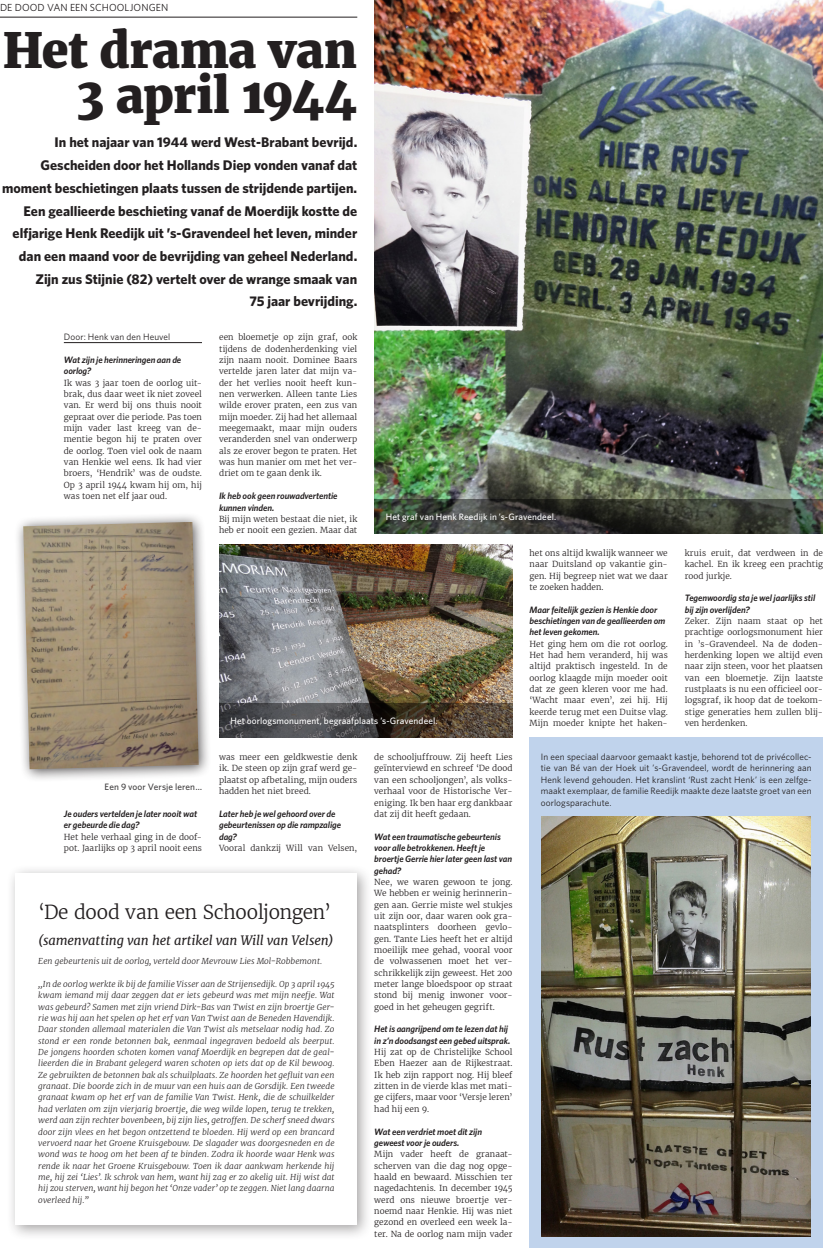
<style>
.page{position:relative;width:823px;height:1248px;background:#fff}
.page>*{position:absolute;margin:0;border:0;box-sizing:border-box;transform-origin:0 0}
.t1{font:800 48px/45.4px "Merriweather";letter-spacing:-.015em;color:#231f20;text-align:right}
.t2{font:300 19px "Merriweather";letter-spacing:-.01em;color:#231f20}
.t3{font:700 14px/22.7px "Whitney HTF";color:#231f20;text-align:right}
.t4{font:italic 13px "Merriweather";letter-spacing:-.015em;color:#231f20}
.t5{font:10.2px "Whitney HTF";letter-spacing:.01em;color:#231f20}
.t6{font:italic 600 9.2px/11.3px "Whitney HTF";letter-spacing:-.01em;color:#231f20}
.t7{font:9.2px/11.3px "Whitney HTF";letter-spacing:.01em;color:#231f20;text-align:justify}
.t8{font:500 9.2px "Whitney HTF";letter-spacing:.01em;color:#fff}
.t9{font:500 9.2px "Whitney HTF";letter-spacing:.01em;color:#424041}
.t10{font:300 8.2px/11.3px "Merriweather";letter-spacing:.01em;color:#231f20;text-align:justify}
.t11{font:italic 300 8.2px/11.3px "Merriweather";letter-spacing:.005em;color:#231f20;text-align:justify}
</style>
<div class="page">
<hr style="left:64px;top:342px;width:138px;height:1px;background:#231f20">
<hr style="left:0;top:17px;width:357px;height:1px;background:#231f20">
<div style="left:6px;top:863px;width:366px;height:377px;background:#231f20;opacity:.41"></div>
<div style="left:16px;top:873px;width:341px;height:352px;background:#fff"></div>
<div style="left:529px;top:737px;width:293px;height:510px;background:#c0d3ec"></div>
<img style="left:541px;top:816px;width:269px;height:420px">
<img style="left:374px;top:0;width:448px;height:499px">
<img style="left:219px;top:544px;width:293px;height:159px">
<div style="left:14px;top:512px;width:198px;height:270px;background:#231f20;opacity:.75"></div>
<img style="left:23px;top:522px;width:175px;height:247px">
<svg style="left:374px;top:499px;width:448px;height:34px;background:#393d35"></svg>
<svg style="left:219px;top:703px;width:293px;height:34px;background:#49433f"></svg>
<p class="t5" style="left:0;top:2px;width:170px">DE DOOD VAN EEN SCHOOLJONGEN</p>
<h1 class="t1" style="left:3px;top:28px;width:356px">Het drama van<br>3 april 1944</h1>
<p class="t3" style="left:2px;top:131px;width:356px">In het najaar van 1944 werd West-Brabant bevrijd.<br>Gescheiden door het Hollands Diep vonden vanaf dat moment beschietingen plaats tussen de strijdende partijen.<br>Een geallieerde beschieting vanaf de Moerdijk kostte de elfjarige Henk Reedijk uit ’s-Gravendeel het leven, minder dan een maand voor de bevrijding van geheel Nederland.<br>Zijn zus Stijnie (82) vertelt over de wrange smaak van<br>75 jaar bevrijding.</p>
<p class="t7" style="left:64px;top:331px;width:108px">Door: Henk van den Heuvel</p>
<p class="t6" style="left:64px;top:354px;width:119px">Wat zijn je herinneringen aan de oorlog?</p>
<p class="t10" style="left:64px;top:377px;width:140px">Ik was 3 jaar toen de oorlog uit&shy;brak, dus daar weet ik niet zoveel van. Er werd bij ons thuis nooit gepraat over die periode. Pas toen mijn vader last kreeg van de&shy;mentie begon hij te praten over de oorlog. Toen viel ook de naam van Henkie wel eens. Ik had vier broers, ‘Hendrik’ was de oudste.<br>Op 3 april 1944 kwam hij om, hij was toen net elf jaar oud.</p>
<p class="t10" style="left:219px;top:332px;width:140px">een bloemetje op zijn graf, ook tijdens de dodenherdenking viel zijn naam nooit. Dominee Baars vertelde jaren later dat mijn va&shy;der het verlies nooit heeft kun&shy;nen verwerken. Alleen tante Lies wilde erover praten, een zus van mijn moeder. Zij had het allemaal meegemaakt, maar mijn ouders veranderden snel van onderwerp als ze erover begon te praten. Het was hun manier om met het ver&shy;driet om te gaan denk ik.</p>
<p class="t6" style="left:219px;top:490px;width:120px">Ik heb ook geen rouwadvertentie kunnen vinden.</p>
<p class="t10" style="left:219px;top:513px;width:140px">Bij mijn weten bestaat die niet, ik heb er nooit een gezien. Maar dat</p>
<p class="t8" style="left:385px;top:511px;width:172px">Het graf van Henk Reedijk in ’s-Gravendeel.</p>
<p class="t8" style="left:230px;top:715px;width:208px">Het oorlogsmonument, begraafplaats ’s-Gravendeel.</p>
<p class="t10" style="left:529px;top:547px;width:140px">het ons altijd kwalijk wanneer we naar Duitsland op vakantie gin&shy;gen. Hij begreep niet wat we daar te zoeken hadden.</p>
<p class="t6" style="left:529px;top:603px;width:137px">Maar feitelijk gezien is Henkie door beschietingen van de geallieerden om het leven gekomen.</p>
<p class="t10" style="left:529px;top:638px;width:140px">Het ging hem om die rot oorlog.<br>Het had hem veranderd, hij was altijd praktisch ingesteld. In de oorlog klaagde mijn moeder ooit dat ze geen kleren voor me had. ‘Wacht maar even’, zei hij. Hij keerde terug met een Duitse vlag.<br>Mijn moeder knipte het haken-</p>
<p class="t10" style="left:684px;top:547px;width:140px">kruis eruit, dat verdween in de kachel. En ik kreeg een prachtig rood jurkje.</p>
<p class="t6" style="left:684px;top:592px;width:132px">Tegenwoordig sta je wel jaarlijks stil bij zijn overlijden?</p>
<p class="t10" style="left:684px;top:615px;width:140px">Zeker. Zijn naam staat op het prachtige oorlogsmonument hier in ’s-Gravendeel. Na de doden&shy;herdenking lopen we altijd even naar zijn steen, voor het plaatsen van een bloemetje. Zijn laatste rustplaats is nu een officieel oor&shy;logsgraf, ik hoop dat de toekom&shy;stige generaties hem zullen blij&shy;ven herdenken.</p>
<p class="t9" style="left:105px;top:781px;width:99px">Een 9 voor Versje leren…</p>
<p class="t6" style="left:64px;top:807px;width:135px">Je ouders vertelden je later nooit wat er gebeurde die dag?</p>
<p class="t10" style="left:64px;top:830px;width:139px">Het hele verhaal ging in de doof&shy;pot. Jaarlijks op 3 april nooit eens</p>
<p class="t10" style="left:219px;top:751px;width:140px">was meer een geldkwestie denk ik. De steen op zijn graf werd ge&shy;plaatst op afbetaling, mijn ouders hadden het niet breed.</p>
<p class="t6" style="left:219px;top:807px;width:123px">Later heb je wel gehoord over de gebeurtenissen op die rampzalige dag?</p>
<p class="t10" style="left:219px;top:842px;width:140px">Vooral dankzij Will van Velsen,</p>
<h2 class="t2" style="left:38px;top:900px;width:294px">‘De dood van een Schooljongen’</h2>
<h3 class="t4" style="left:38px;top:931px;width:297px">(samenvatting van het artikel van Will van Velsen)</h3>
<p class="t11" style="left:38px;top:955px;width:285px">Een gebeurtenis uit de oorlog, verteld door Mevrouw Lies Mol-Robbemont.</p>
<p class="t11" style="left:38px;top:978px;width:297px">,,In de oorlog werkte ik bij de familie Visser aan de Strijensedijk. Op 3 april 1945 kwam iemand mij daar zeggen dat er iets gebeurd was met mijn neefje. Wat was gebeurd? Samen met zijn vriend Dirk-Bas van Twist en zijn broertje Ger&shy;rie was hij aan het spelen op het erf van Van Twist aan de Beneden Havendijk.<br>Daar stonden allemaal materialen die Van Twist als metselaar nodig had. Zo stond er een ronde betonnen bak, eenmaal ingegraven bedoeld als beerput.<br>De jongens hoorden schoten komen vanaf Moerdijk en begrepen dat de geal&shy;lieerden die in Brabant gelegerd waren schoten op iets dat op de Kil bewoog.<br>Ze gebruikten de betonnen bak als schuilplaats. Ze hoorden het gefluit van een granaat. Die boorde zich in de muur van een huis aan de Gorsdijk. Een tweede granaat kwam op het erf van de familie Van Twist. Henk, die de schuilkelder had verlaten om zijn vierjarig broertje, die weg wilde lopen, terug te trekken, werd aan zijn rechter bovenbeen, bij zijn lies, getroffen. De scherf sneed dwars door zijn vlees en het begon ontzettend te bloeden. Hij werd op een brancard vervoerd naar het Groene Kruisgebouw. De slagader was doorgesneden en de wond was te hoog om het been af te binden. Zodra ik hoorde waar Henk was rende ik naar het Groene Kruisgebouw. Toen ik daar aankwam herkende hij me, hij zei ‘Lies’. Ik schrok van hem, want hij zag er zo akelig uit. Hij wist dat hij zou sterven, want hij begon het ‘Onze vader’ op te zeggen. Niet lang daarna overleed hij.”</p>
<p class="t10" style="left:374px;top:751px;width:140px">de schooljuffrouw. Zij heeft Lies geïnterviewd en schreef ‘De dood van een schooljongen’, als volks&shy;verhaal voor de Historische Ver&shy;eniging. Ik ben haar erg dankbaar dat zij dit heeft gedaan.</p>
<p class="t6" style="left:374px;top:830px;width:139px">Wat een traumatische gebeurtenis voor alle betrokkenen. Heeft je broertje Gerrie hier later geen last van gehad?</p>
<p class="t10" style="left:374px;top:876px;width:140px">Nee, we waren gewoon te jong.<br>We hebben er weinig herinnerin&shy;gen aan. Gerrie miste wel stukjes uit zijn oor, daar waren ook gra&shy;naatsplinters doorheen gevlo&shy;gen. Tante Lies heeft het er altijd moeilijk mee gehad, vooral voor de volwassenen moet het ver&shy;schrikkelijk zijn geweest. Het 200 meter lange bloedspoor op straat stond bij menig inwoner voor&shy;goed in het geheugen gegrift.</p>
<p class="t6" style="left:374px;top:1023px;width:137px">Het is aangrijpend om te lezen dat hij in z’n doodsangst een gebed uitsprak.</p>
<p class="t10" style="left:374px;top:1046px;width:140px">Hij zat op de Christelijke School Eben Haezer aan de Rijkestraat.<br>Ik heb zijn rapport nog. Hij bleef zitten in de vierde klas met mati&shy;ge cijfers, maar voor ‘Versje leren’ had hij een 9.</p>
<p class="t6" style="left:374px;top:1125px;width:109px">Wat een verdriet moet dit zijn geweest voor je ouders.</p>
<p class="t10" style="left:374px;top:1148px;width:140px">Mijn vader heeft de granaat&shy;scherven van die dag nog opge&shy;haald en bewaard. Misschien ter nagedachtenis. In december 1945 werd ons nieuwe broertje ver&shy;noemd naar Henkie. Hij was niet gezond en overleed een week la&shy;ter. Na de oorlog nam mijn vader</p>
<p class="t7" style="left:540px;top:751px;width:272px">In een speciaal daarvoor gemaakt kastje, behorend tot de privécollec&shy;tie van Bé van der Hoek uit ’s-Gravendeel, wordt de herinnering aan Henk levend gehouden. Het kranslint ‘Rust zacht Henk’ is een zelfge&shy;maakt exemplaar, de familie Reedijk maakte deze laatste groet van een oorlogsparachute.</p>
</div>
